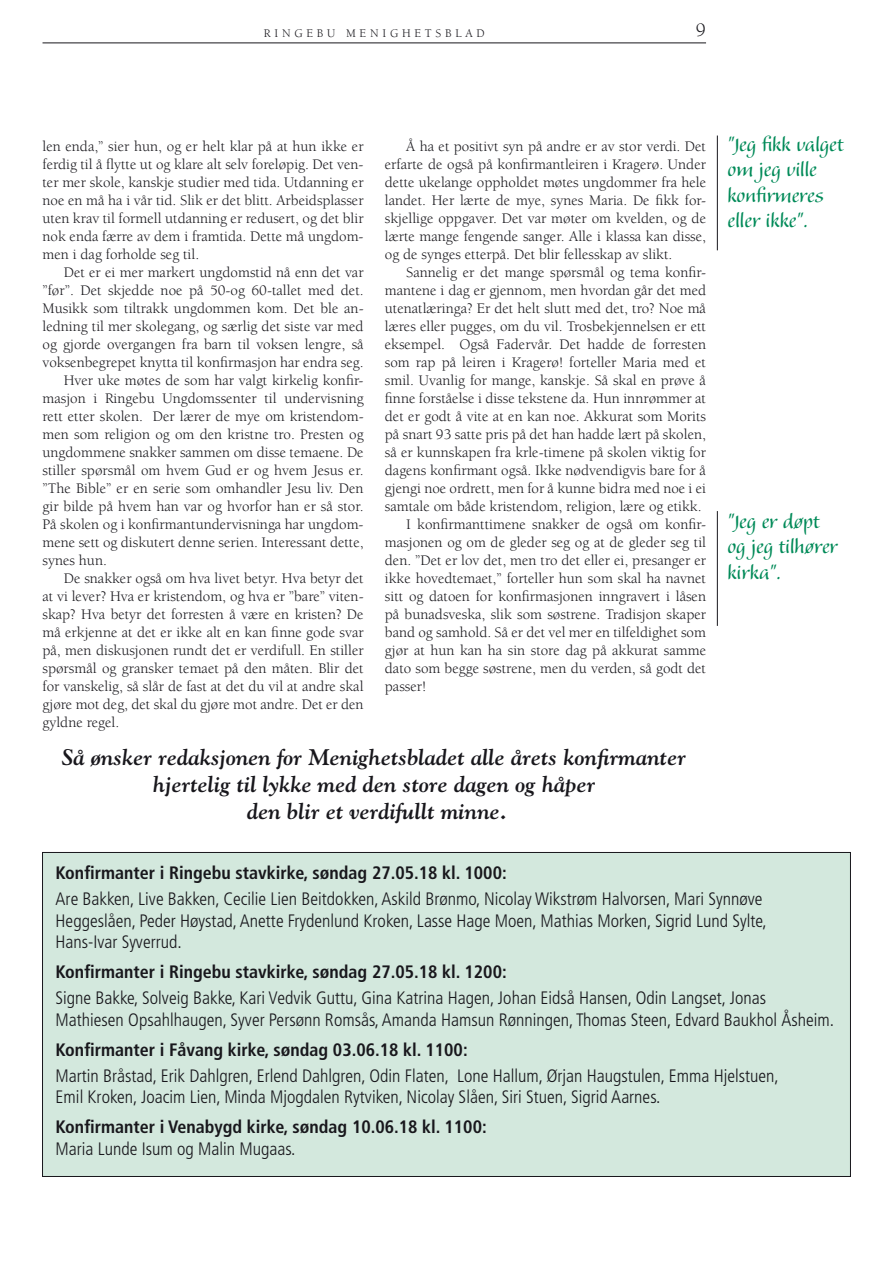
<style>
.page{position:relative;width:893px;height:1263px;background:#fff}
.page>*{position:absolute;margin:0;border:0;box-sizing:border-box;transform-origin:0 0}
.t1{font:24px/25.5px "Balzano";color:#008a58;scale:1.21 1}
.t2{font:italic 700 22.5px/27px "Goudy";color:#18171c;text-align:center}
.t3{font:19.5px "Berkeley";color:#18171c}
.t4{font:300 condensed 18px/21.6px "Frutiger";color:#18171c}
.t5{font:700 condensed 18px "Frutiger";color:#18171c}
.t6{font:15px/18px "Berkeley";color:#18171c;text-align:justify}
.t7{font:12px "Berkeley";color:#18171c}
</style>
<div class="page">
<hr style="left:43px;top:43px;width:663px;height:1px;background:#18171c">
<hr style="left:717px;top:136px;width:1px;height:114px;background:#18171c">
<hr style="left:717px;top:511px;width:1px;height:115px;background:#18171c">
<div style="left:43px;top:852px;width:807px;height:324px;background:#d3e8dd"></div>
<p class="t7" style="left:264px;top:27px;width:222px">R I N G E B U M E N I G H E T S B L A D</p>
<h3 class="t3" style="left:696px;top:19px;width:12px">9</h3>
<p class="t6" style="left:43px;top:137px;width:323px">len enda,” sier hun, og er helt klar på at hun ikke er ferdig til å flytte ut og klare alt selv foreløpig. Det ven&shy;ter mer skole, kanskje studier med tida. Utdanning er noe en må ha i vår tid. Slik er det blitt. Arbeidsplasser uten krav til formell utdanning er redusert, og det blir nok enda færre av dem i framtida. Dette må ungdom&shy;men i dag forholde seg til.</p>
<p class="t6" style="left:64px;top:263px;width:301px">Det er ei mer markert ungdomstid nå enn det var</p>
<p class="t6" style="left:43px;top:281px;width:323px">”før”. Det skjedde noe på 50-og 60-tallet med det.</p>
<p class="t6" style="left:43px;top:299px;width:323px">Musikk som tiltrakk ungdommen kom. Det ble an-</p>
<p class="t6" style="left:43px;top:317px;width:323px">ledning til mer skolegang, og særlig det siste var med</p>
<p class="t6" style="left:43px;top:335px;width:323px">og gjorde overgangen fra barn til voksen lengre, så</p>
<p class="t6" style="left:43px;top:353px;width:323px">voksenbegrepet knytta til konfirmasjon har endra seg.</p>
<p class="t6" style="left:64px;top:371px;width:301px">Hver uke møtes de som har valgt kirkelig konfir-</p>
<p class="t6" style="left:43px;top:389px;width:323px">masjon i Ringebu Ungdomssenter til undervisning</p>
<p class="t6" style="left:43px;top:407px;width:323px">rett etter skolen. Der lærer de mye om kristendom-</p>
<p class="t6" style="left:43px;top:425px;width:323px">men som religion og om den kristne tro. Presten og</p>
<p class="t6" style="left:43px;top:443px;width:323px">ungdommene snakker sammen om disse temaene. De</p>
<p class="t6" style="left:43px;top:461px;width:323px">stiller spørsmål om hvem Gud er og hvem Jesus er.</p>
<p class="t6" style="left:43px;top:479px;width:323px">”The Bible” er en serie som omhandler Jesu liv. Den</p>
<p class="t6" style="left:43px;top:497px;width:323px">gir bilde på hvem han var og hvorfor han er så stor.</p>
<p class="t6" style="left:43px;top:515px;width:323px">På skolen og i konfirmantundervisninga har ungdom-</p>
<p class="t6" style="left:43px;top:533px;width:323px">mene sett og diskutert denne serien. Interessant dette,</p>
<p class="t6" style="left:43px;top:551px;width:66px">synes hun.</p>
<p class="t6" style="left:64px;top:569px;width:301px">De snakker også om hva livet betyr. Hva betyr det</p>
<p class="t6" style="left:43px;top:587px;width:323px">at vi lever? Hva er kristendom, og hva er ”bare” viten-</p>
<p class="t6" style="left:43px;top:605px;width:323px">skap? Hva betyr det forresten å være en kristen? De</p>
<p class="t6" style="left:43px;top:623px;width:323px">må erkjenne at det er ikke alt en kan finne gode svar</p>
<p class="t6" style="left:43px;top:641px;width:323px">på, men diskusjonen rundt det er verdifull. En stiller</p>
<p class="t6" style="left:43px;top:659px;width:323px">spørsmål og gransker temaet på den måten. Blir det</p>
<p class="t6" style="left:43px;top:677px;width:323px">for vanskelig, så slår de fast at det du vil at andre skal</p>
<p class="t6" style="left:43px;top:695px;width:323px">gjøre mot deg, det skal du gjøre mot andre. Det er den</p>
<p class="t6" style="left:43px;top:713px;width:78px">gyldne regel.</p>
<p class="t6" style="left:385px;top:137px;width:323px;text-indent:21px">Å ha et positivt syn på andre er av stor verdi. Det erfarte de også på konfirmantleiren i Kragerø. Under dette ukelange oppholdet møtes ungdommer fra hele landet. Her lærte de mye, synes Maria. De fikk for&shy;skjellige oppgaver. Det var møter om kvelden, og de lærte mange fengende sanger. Alle i klassa kan disse, og de synges etterpå. Det blir fellesskap av slikt.</p>
<p class="t6" style="left:406px;top:263px;width:301px">Sannelig er det mange spørsmål og tema konfir-</p>
<p class="t6" style="left:385px;top:281px;width:323px">mantene i dag er gjennom, men hvordan går det med</p>
<p class="t6" style="left:385px;top:299px;width:323px">utenatlæringa? Er det helt slutt med det, tro? Noe må</p>
<p class="t6" style="left:385px;top:317px;width:323px">læres eller pugges, om du vil. Trosbekjennelsen er ett</p>
<p class="t6" style="left:385px;top:335px;width:323px">eksempel. Også Fadervår. Det hadde de forresten</p>
<p class="t6" style="left:385px;top:353px;width:323px">som rap på leiren i Kragerø! forteller Maria med et</p>
<p class="t6" style="left:385px;top:371px;width:323px">smil. Uvanlig for mange, kanskje. Så skal en prøve å</p>
<p class="t6" style="left:385px;top:389px;width:323px">finne forståelse i disse tekstene da. Hun innrømmer at</p>
<p class="t6" style="left:385px;top:407px;width:323px">det er godt å vite at en kan noe. Akkurat som Morits</p>
<p class="t6" style="left:385px;top:425px;width:323px">på snart 93 satte pris på det han hadde lært på skolen,</p>
<p class="t6" style="left:385px;top:443px;width:323px">så er kunnskapen fra krle-timene på skolen viktig for</p>
<p class="t6" style="left:385px;top:461px;width:323px">dagens konfirmant også. Ikke nødvendigvis bare for å</p>
<p class="t6" style="left:385px;top:479px;width:323px">gjengi noe ordrett, men for å kunne bidra med noe i ei</p>
<p class="t6" style="left:385px;top:497px;width:318px">samtale om både kristendom, religion, lære og etikk.</p>
<p class="t6" style="left:406px;top:515px;width:301px">I konfirmanttimene snakker de også om konfir-</p>
<p class="t6" style="left:385px;top:533px;width:323px">masjonen og om de gleder seg og at de gleder seg til</p>
<p class="t6" style="left:385px;top:551px;width:323px">den. ”Det er lov det, men tro det eller ei, presanger er</p>
<p class="t6" style="left:385px;top:569px;width:323px">ikke hovedtemaet,” forteller hun som skal ha navnet</p>
<p class="t6" style="left:385px;top:587px;width:323px">sitt og datoen for konfirmasjonen inngravert i låsen</p>
<p class="t6" style="left:385px;top:605px;width:323px">på bunadsveska, slik som søstrene. Tradisjon skaper</p>
<p class="t6" style="left:385px;top:623px;width:323px">band og samhold. Så er det vel mer en tilfeldighet som</p>
<p class="t6" style="left:385px;top:641px;width:323px">gjør at hun kan ha sin store dag på akkurat samme</p>
<p class="t6" style="left:385px;top:659px;width:323px">dato som begge søstrene, men du verden, så godt det</p>
<p class="t6" style="left:385px;top:677px;width:43px">passer!</p>
<h2 class="t2" style="left:62px;top:743px;width:625px">Så ønsker redaksjonen for Menighetsbladet alle årets konfirmanter hjertelig til lykke med den store dagen og håper<br>den blir et verdifullt minne.</h2>
<h1 class="t1" style="left:727px;top:132px;width:98px">"Jeg fikk valget om jeg ville konfirmeres eller ikke".</h1>
<h1 class="t1" style="left:727px;top:509px;width:92px">"Jeg er døpt og jeg tilhører kirka".</h1>
<p class="t5" style="left:56px;top:862px;width:453px">Konfirmanter i Ringebu stavkirke, søndag 27.05.18 kl. 1000:</p>
<p class="t4" style="left:56px;top:888px;width:713px">Are Bakken, Live Bakken, Cecilie Lien Beitdokken, Askild Brønmo, Nicolay Wikstrøm Halvorsen, Mari Synnøve<br>Heggeslåen, Peder Høystad, Anette Frydenlund Kroken, Lasse Hage Moen, Mathias Morken, Sigrid Lund Sylte,<br>Hans-Ivar Syverrud.</p>
<p class="t5" style="left:56px;top:961px;width:453px">Konfirmanter i Ringebu stavkirke, søndag 27.05.18 kl. 1200:</p>
<p class="t4" style="left:56px;top:987px;width:780px">Signe Bakke, Solveig Bakke, Kari Vedvik Guttu, Gina Katrina Hagen, Johan Eidså Hansen, Odin Langset, Jonas<br>Mathiesen Opsahlhaugen, Syver Persønn Romsås, Amanda Hamsun Rønningen, Thomas Steen, Edvard Baukhol Åsheim.</p>
<p class="t5" style="left:56px;top:1039px;width:413px">Konfirmanter i Fåvang kirke, søndag 03.06.18 kl. 1100:</p>
<p class="t4" style="left:56px;top:1065px;width:725px">Martin Bråstad, Erik Dahlgren, Erlend Dahlgren, Odin Flaten, Lone Hallum, Ørjan Haugstulen, Emma Hjelstuen,<br>Emil Kroken, Joacim Lien, Minda Mjogdalen Rytviken, Nicolay Slåen, Siri Stuen, Sigrid Aarnes.</p>
<p class="t5" style="left:56px;top:1116px;width:433px">Konfirmanter i Venabygd kirke, søndag 10.06.18 kl. 1100:</p>
<p class="t4" style="left:56px;top:1138px;width:241px">Maria Lunde Isum og Malin Mugaas.</p>
</div>
